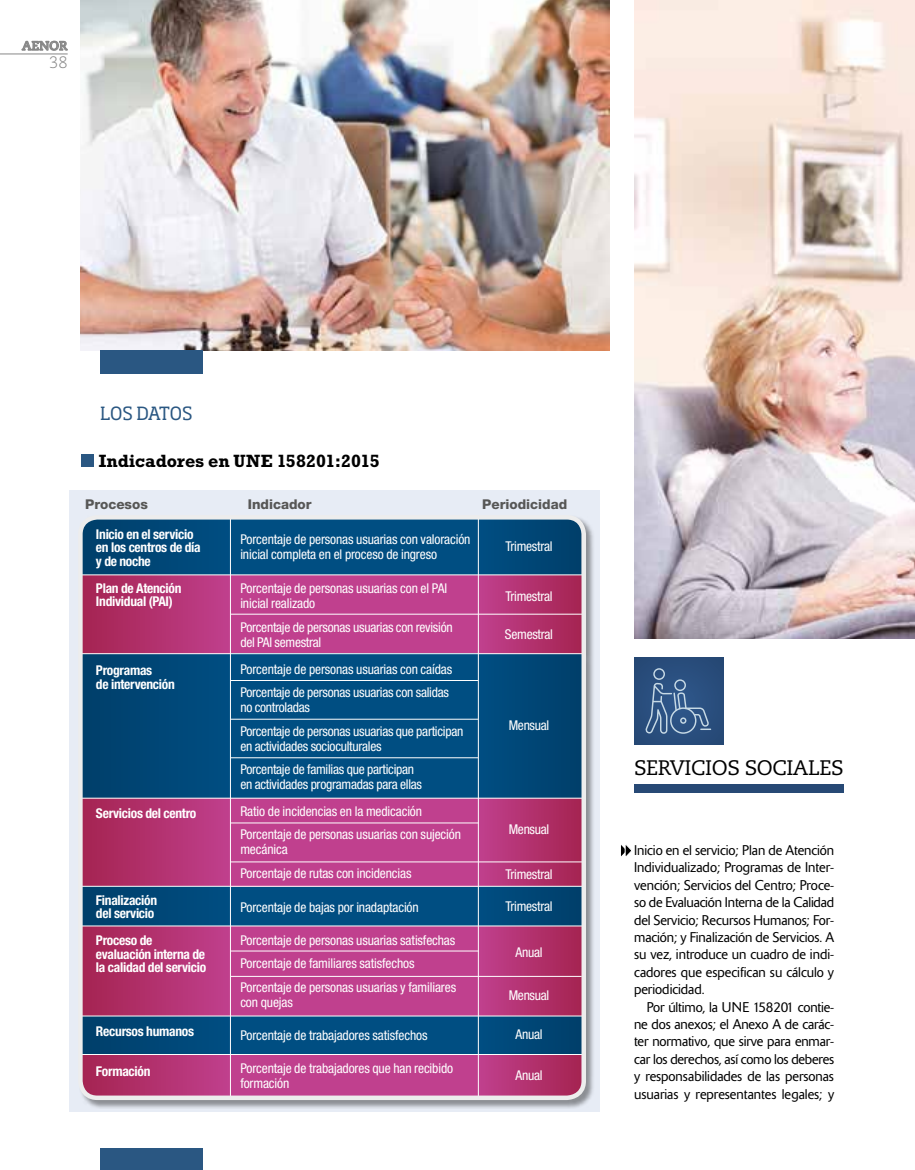
<style>
.page{position:relative;width:915px;height:1170px;background:#fff}
.page>*{position:absolute;margin:0;border:0;box-sizing:border-box;transform-origin:0 0}
.t1{font:21px "Caecilia LT Std";letter-spacing:-.02em;color:#000}
.t2{font:700 18px "Rockwell Std";letter-spacing:-.005em;color:#000}
.t3{font:18px "Soho Std";letter-spacing:-.02em;color:#2a5782}
.t4{font:300 16.5px "Caecilia LT Std";color:#878787}
.t5{font:300 13.95px/17.4px "Delta";color:#000;text-align:justify}
.t6{font:condensed 13.5px/15px "Helvetica Neue LT Std";letter-spacing:-.01em;color:#fff}
.t7{font:700 condensed 13.5px/13.5px "Helvetica Neue LT Std";letter-spacing:-.02em;color:#fff}
.t8{font:800 13.5px "Helvetica Neue LT Std";color:#575756}
.t9{font:700 12.75px "Caecilia LT Std";color:#878787}
</style>
<div class="page">
<svg style="left:22px;top:41px;width:46px;height:10px"></svg>
<hr style="left:0;top:54px;width:68px;height:1px;background:#878787">
<img style="left:81px;top:0;width:528px;height:350px">
<div style="left:81px;top:454px;width:12px;height:13px;background:#2a5782"></div>
<div style="left:69px;top:490px;width:530px;height:621px;background:#e7ecf5"></div>
<div style="left:78px;top:514px;width:516px;height:594px;background:#000;opacity:.4"></div>
<svg style="left:479px;top:517px;width:102px;height:57px;background:#014776"></svg>
<svg style="left:80px;top:517px;width:150px;height:57px;background:#014776"></svg>
<div style="left:231px;top:517px;width:247px;height:58px;background:#004e82"></div>
<div style="left:80px;top:575px;width:151px;height:79px;background:linear-gradient(to right,#a52350,#c0408d)"></div>
<div style="left:231px;top:575px;width:247px;height:79px;background:#c0408e"></div>
<div style="left:479px;top:575px;width:102px;height:79px;background:linear-gradient(to right,#c0408d,#a52452)"></div>
<div style="left:80px;top:654px;width:151px;height:144px;background:#004676"></div>
<div style="left:231px;top:653px;width:247px;height:145px;background:#004e82"></div>
<div style="left:478px;top:654px;width:104px;height:144px;background:#004676"></div>
<div style="left:80px;top:798px;width:151px;height:88px;background:linear-gradient(to right,#a52350,#c0408d)"></div>
<div style="left:477px;top:798px;width:104px;height:88px;background:linear-gradient(to right,#c1428f,#a62653)"></div>
<div style="left:231px;top:798px;width:247px;height:88px;background:#c0408e"></div>
<div style="left:80px;top:886px;width:150px;height:40px;background:#004676"></div>
<div style="left:231px;top:886px;width:247px;height:40px;background:#004e82"></div>
<div style="left:478px;top:886px;width:103px;height:40px;background:#004676"></div>
<div style="left:80px;top:1015px;width:151px;height:39px;background:#004676"></div>
<div style="left:230px;top:1015px;width:351px;height:39px;background:#004e82"></div>
<div style="left:478px;top:1015px;width:103px;height:39px;background:#004676"></div>
<svg style="left:80px;top:1054px;width:150px;height:43px;background:#b43873"></svg>
<div style="left:230px;top:1054px;width:351px;height:43px;background:#c0408e"></div>
<svg style="left:479px;top:1054px;width:102px;height:43px"></svg>
<div style="left:80px;top:926px;width:151px;height:89px;background:linear-gradient(to right,#a52350,#c0408d)"></div>
<div style="left:230px;top:926px;width:351px;height:89px;background:#c0408e"></div>
<div style="left:478px;top:926px;width:103px;height:89px;background:linear-gradient(to right,#c24490,#a72855)"></div>
<hr style="left:231px;top:680px;width:247px;height:1px;background:#fff">
<hr style="left:230px;top:822px;width:248px;height:1px;background:#fff">
<hr style="left:231px;top:950px;width:247px;height:1px;background:#fff">
<hr style="left:231px;top:975px;width:350px;height:1px;background:#fff">
<hr style="left:230px;top:861px;width:352px;height:1px;background:#fff">
<hr style="left:231px;top:718px;width:247px;height:1px;background:#fff">
<hr style="left:231px;top:757px;width:247px;height:1px;background:#fff">
<hr style="left:230px;top:517px;width:1px;height:580px;background:#fff">
<hr style="left:478px;top:517px;width:1px;height:580px;background:#fff">
<hr style="left:231px;top:613px;width:351px;height:1px;background:#fff">
<hr style="left:80px;top:574px;width:502px;height:1px;background:#fff">
<hr style="left:80px;top:653px;width:502px;height:1px;background:#fff">
<hr style="left:80px;top:797px;width:502px;height:1px;background:#fff">
<hr style="left:80px;top:885px;width:502px;height:1px;background:#fff">
<hr style="left:80px;top:925px;width:502px;height:1px;background:#fff">
<hr style="left:80px;top:1015px;width:502px;height:1px;background:#fff">
<hr style="left:80px;top:1053px;width:502px;height:1px;background:#fff">
<div style="left:78px;top:515px;width:507px;height:584px;border:4px solid #ededed;border-radius:17px"></div>
<div style="left:100px;top:350px;width:102px;height:23px;background:#2a5782"></div>
<div style="left:100px;top:1148px;width:102px;height:21px;background:#2a5782"></div>
<img style="left:634px;top:0;width:280px;height:638px">
<div style="left:634px;top:784px;width:209px;height:8px;background:#274975"></div>
<div style="left:634px;top:657px;width:89px;height:87px;background:#284c7a"></div>
<svg style="left:645px;top:668px;width:66px;height:65px"></svg>
<svg style="left:621px;top:844px;width:11px;height:13px"></svg>
<p class="t9" style="left:22px;top:38px;width:47px">AENOR</p>
<p class="t4" style="left:49px;top:53px;width:20px">38</p>
<h2 class="t3" style="left:100px;top:401px;width:94px">LOS DATOS</h2>
<h2 class="t2" style="left:99px;top:450px;width:282px">Indicadores en UNE 158201:2015</h2>
<p class="t8" style="left:85px;top:496px;width:64px">Procesos</p>
<p class="t8" style="left:248px;top:496px;width:65px">Indicador</p>
<p class="t8" style="left:482px;top:496px;width:87px">Periodicidad</p>
<p class="t7" style="left:96px;top:527px;width:106px">Inicio en el servicio en los centros de día y de noche</p>
<p class="t7" style="left:96px;top:581px;width:87px">Plan de Atención<br>Individual (PAI)</p>
<p class="t6" style="left:240px;top:531px;width:231px">Porcentaje de personas usuarias con valoración inicial completa en el proceso de ingreso</p>
<p class="t6" style="left:240px;top:581px;width:208px">Porcentaje de personas usuarias con el PAI inicial realizado</p>
<p class="t6" style="left:240px;top:619px;width:214px">Porcentaje de personas usuarias con revisión del PAI semestral</p>
<p class="t6" style="left:240px;top:656px;width:213px;line-height:23.5px">Porcentaje de personas usuarias con caídas<br>Porcentaje de personas usuarias con salidas</p>
<p class="t6" style="left:240px;top:695px;width:224px;line-height:23.5px">no controladas<br>Porcentaje de personas usuarias que participan</p>
<p class="t6" style="left:240px;top:733px;width:175px;line-height:23.5px">en actividades socioculturales<br>Porcentaje de familias que participan</p>
<p class="t6" style="left:240px;top:770px;width:183px;line-height:26.7px">en actividades programadas para ellas<br>Ratio de incidencias en la medicación</p>
<p class="t6" style="left:240px;top:826px;width:222px">Porcentaje de personas usuarias con sujeción mecánica</p>
<p class="t6" style="left:240px;top:865px;width:173px">Porcentaje de rutas con incidencias</p>
<p class="t6" style="left:240px;top:899px;width:180px">Porcentaje de bajas por inadaptación</p>
<p class="t6" style="left:505px;top:538px;width:49px">Trimestral</p>
<p class="t6" style="left:505px;top:588px;width:49px">Trimestral</p>
<p class="t6" style="left:505px;top:626px;width:50px">Semestral</p>
<p class="t7" style="left:96px;top:663px;width:80px">Programas<br>de intervención</p>
<p class="t6" style="left:508px;top:717px;width:42px">Mensual</p>
<p class="t7" style="left:96px;top:806px;width:102px">Servicios del centro</p>
<p class="t6" style="left:508px;top:821px;width:42px">Mensual</p>
<p class="t6" style="left:505px;top:866px;width:49px">Trimestral</p>
<p class="t6" style="left:505px;top:898px;width:49px">Trimestral</p>
<p class="t7" style="left:96px;top:892px;width:63px">Finalización del servicio</p>
<p class="t7" style="left:96px;top:933px;width:112px">Proceso de evaluación interna de la calidad del servicio</p>
<p class="t7" style="left:96px;top:1024px;width:100px">Recursos humanos</p>
<p class="t7" style="left:96px;top:1064px;width:56px">Formación</p>
<p class="t6" style="left:240px;top:927px;width:217px;line-height:23.5px">Porcentaje de personas usuarias satisfechas<br>Porcentaje de familiares satisfechos<br>Porcentaje de personas usuarias y familiares</p>
<p class="t6" style="left:240px;top:994px;width:54px">con quejas</p>
<p class="t6" style="left:240px;top:1027px;width:189px">Porcentaje de trabajadores satisfechos</p>
<p class="t6" style="left:240px;top:1060px;width:214px">Porcentaje de trabajadores que han recibido formación</p>
<p class="t6" style="left:515px;top:944px;width:28px">Anual</p>
<p class="t6" style="left:508px;top:987px;width:42px">Mensual</p>
<p class="t6" style="left:515px;top:1026px;width:28px">Anual</p>
<p class="t6" style="left:515px;top:1067px;width:28px">Anual</p>
<h1 class="t1" style="left:634px;top:755px;width:211px">SERVICIOS SOCIALES</h1>
<p class="t5" style="left:634px;top:841px;width:201px">Inicio en el servicio; Plan de Atención Individualizado; Programas de Inter&shy;vención; Servicios del Centro; Proce&shy;so de Evaluación Interna de la Calidad del Servicio; Recursos Humanos; For&shy;mación; y Finalización de Servicios. A su vez, introduce un cuadro de indi&shy;cadores que especifican su cálculo y periodicidad.</p>
<p class="t5" style="left:634px;top:998px;width:201px;text-indent:13px">Por último, la UNE 158201 contie&shy;ne dos anexos; el Anexo A de carác&shy;ter normativo, que sirve para enmar&shy;car los derechos, así como los deberes y responsabilidades de las personas usuarias y representantes legales; y</p>
</div>
